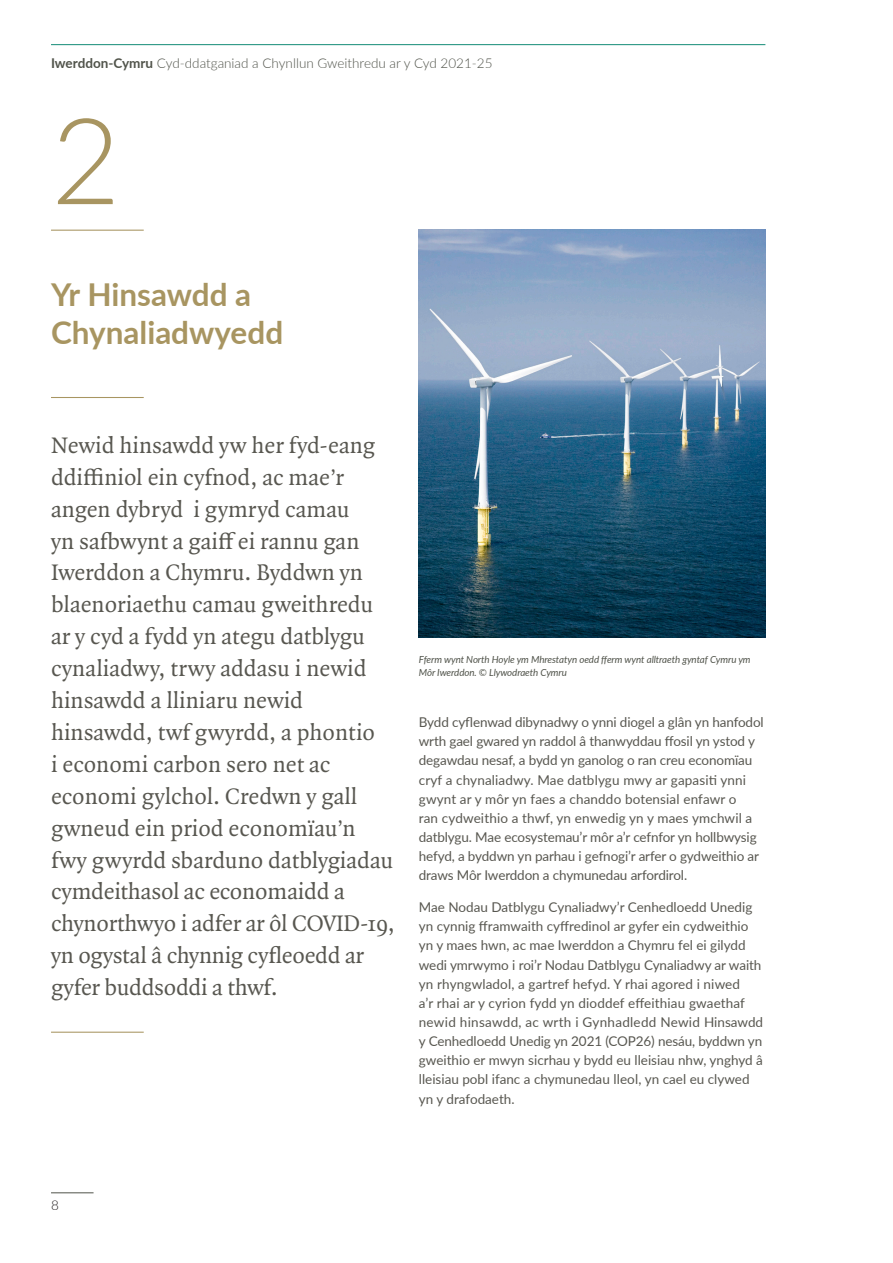
<style>
.page{position:relative;width:893px;height:1263px;background:#fff}
.page>*{position:absolute;margin:0;border:0;box-sizing:border-box;transform-origin:0 0}
.Section_No{font:300 120px "Lato";color:#a89561}
.Section_introduction{font:700 31.5px/38.2px "Lato";color:#a89561}
.Section_pull-quote{font:24px/32px "Quadraat Pro";color:#585750}
.t1{font:13.5px/19.2px "Lato";color:#585750}
.t2{font:300 13.5px "Lato";color:#50534a}
.t3{font:300 13.5px "Lato";color:#231f20}
.Photo_Caption{font:italic 9.75px/12.8px "Lato";letter-spacing:-.01em;color:#50534a}
.s1{font-weight:700}
</style>
<div class="page">
<hr style="left:51px;top:1192px;width:43px;height:1px;background:#50534a">
<hr style="left:51px;top:44px;width:714px;height:1px;background:#138c77">
<img style="left:419px;top:230px;width:346px;height:407px">
<hr style="left:51px;top:230px;width:93px;height:1px;background:#a89561">
<hr style="left:51px;top:397px;width:93px;height:1px;background:#a89561">
<hr style="left:51px;top:1032px;width:93px;height:1px;background:#a89561">
<p class="t2" style="left:51px;top:54px;width:443px"><span class="s1">Iwerddon-Cymru</span> Cyd-ddatganiad a Chynllun Gweithredu ar y Cyd 2021-25</p>
<p class="Section_No" style="left:51px;top:77px;width:71px">2</p>
<p class="Section_introduction" style="left:51px;top:274px;width:234px">Yr Hinsawdd a<br>Chynaliadwyedd</p>
<p class="Section_pull-quote" style="left:51px;top:429px;width:345px">Newid hinsawdd yw her fyd-eang ddiffiniol ein cyfnod, ac mae’r angen dybryd i gymryd camau<br>yn safbwynt a gaiff ei rannu gan<br>Iwerddon a Chymru. Byddwn yn blaenoriaethu camau gweithredu ar y cyd a fydd yn ategu datblygu cynaliadwy, trwy addasu i newid hinsawdd a lliniaru newid hinsawdd, twf gwyrdd, a phontio<br>i economi carbon sero net ac economi gylchol. Credwn y gall gwneud ein priod economïau’n fwy gwyrdd sbarduno datblygiadau cymdeithasol ac economaidd a chynorthwyo i adfer ar ôl COVID-19, yn ogystal â chynnig cyfleoedd ar gyfer buddsoddi a thwf.</p>
<p class="Photo_Caption" style="left:419px;top:653px;width:333px">Fferm wynt North Hoyle ym Mhrestatyn oedd fferm wynt alltraeth gyntaf Cymru ym<br>Môr Iwerddon. © Llywodraeth Cymru</p>
<p class="t1" style="left:419px;top:712px;width:346px">Bydd cyflenwad dibynadwy o ynni diogel a glân yn hanfodol wrth gael gwared yn raddol â thanwyddau ffosil yn ystod y degawdau nesaf, a bydd yn ganolog o ran creu economïau cryf a chynaliadwy. Mae datblygu mwy ar gapasiti ynni gwynt ar y môr yn faes a chanddo botensial enfawr o<br>ran cydweithio a thwf, yn enwedig yn y maes ymchwil a datblygu. Mae ecosystemau’r môr a’r cefnfor yn hollbwysig hefyd, a byddwn yn parhau i gefnogi’r arfer o gydweithio ar draws Môr Iwerddon a chymunedau arfordirol.</p>
<p class="t1" style="left:419px;top:897px;width:346px">Mae Nodau Datblygu Cynaliadwy’r Cenhedloedd Unedig yn cynnig fframwaith cyffredinol ar gyfer ein cydweithio yn y maes hwn, ac mae Iwerddon a Chymru fel ei gilydd wedi ymrwymo i roi’r Nodau Datblygu Cynaliadwy ar waith yn rhyngwladol, a gartref hefyd. Y rhai agored i niwed<br>a’r rhai ar y cyrion fydd yn dioddef effeithiau gwaethaf newid hinsawdd, ac wrth i Gynhadledd Newid Hinsawdd y Cenhedloedd Unedig yn 2021 (COP26) nesáu, byddwn yn gweithio er mwyn sicrhau y bydd eu lleisiau nhw, ynghyd â lleisiau pobl ifanc a chymunedau lleol, yn cael eu clywed yn y drafodaeth.</p>
<p class="t3" style="left:51px;top:1196px;width:9px">8</p>
</div>
